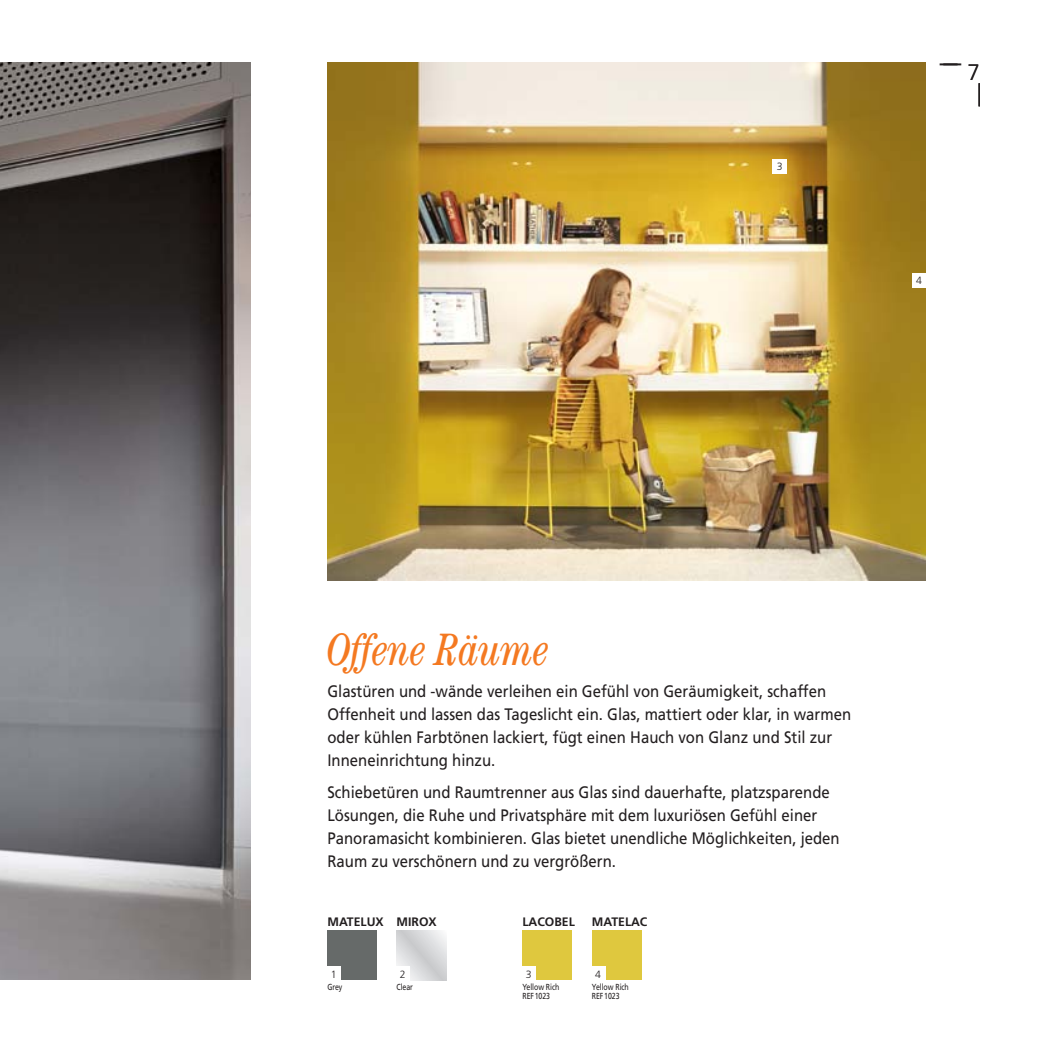
<style>
.page{position:relative;width:1042px;height:1042px;background:#fff}
.page>*{position:absolute;margin:0;border:0;box-sizing:border-box;transform-origin:0 0}
.t1{font:italic condensed 45.5px "Century Std";color:#f47921;scale:.9 1}
.t2{font:300 35.7px "Frutiger LT Std";color:#231f20}
.t3{font:16.62px/22.8px "Frutiger LT Std";color:#231f20;scale:.9 1}
.t4{font:700 12.25px "Frutiger LT Std";color:#231f20}
.t5{font:300 10.5px "Frutiger LT Std";color:#231f20}
.t6{font:8.75px/8.8px "Frutiger LT Std";letter-spacing:-.01em;color:#231f20;scale:.8 1}
</style>
<div class="page">
<hr style="left:978px;top:83px;width:2px;height:23px;background:#231f20">
<img style="left:327px;top:62px;width:598px;height:518px">
<img style="left:0;top:62px;width:251px;height:918px">
<div style="left:772px;top:159px;width:15px;height:15px;background:#fff"></div>
<div style="left:912px;top:273px;width:14px;height:15px;background:#fff"></div>
<svg style="left:396px;top:930px;width:50px;height:50px;background:#d8d9db"></svg>
<div style="left:327px;top:930px;width:50px;height:50px;background:#666a69"></div>
<div style="left:522px;top:930px;width:50px;height:50px;background:#dfc83e"></div>
<div style="left:592px;top:930px;width:49px;height:50px;background:#dfc83e"></div>
<div style="left:326px;top:966px;width:15px;height:15px;background:#fff"></div>
<div style="left:395px;top:966px;width:15px;height:15px;background:#fff"></div>
<div style="left:521px;top:966px;width:15px;height:15px;background:#fff"></div>
<div style="left:591px;top:966px;width:14px;height:15px;background:#fff"></div>
<p class="t5" style="left:777px;top:161px;width:7px">3</p>
<h2 class="t2" style="left:943px;top:41px;width:38px">– <sub>7</sub></h2>
<p class="t5" style="left:916px;top:275px;width:7px">4</p>
<h1 class="t1" style="left:327px;top:623px;width:248px">Offene Räume</h1>
<p class="t3" style="left:327px;top:680px;width:583px">Glastüren und -wände verleihen ein Gefühl von Geräumigkeit, schaffen Offenheit und lassen das Tageslicht ein. Glas, mattiert oder klar, in warmen oder kühlen Farbtönen lackiert, fügt einen Hauch von Glanz und Stil zur Inneneinrichtung hinzu.</p>
<p class="t3" style="left:327px;top:781px;width:571px">Schiebetüren und Raumtrenner aus Glas sind dauerhafte, platzsparende Lösungen, die Ruhe und Privatsphäre mit dem luxuriösen Gefühl einer Panoramasicht kombinieren. Glas bietet unendliche Möglichkeiten, jeden Raum zu verschönern und zu vergrößern.</p>
<p class="t4" style="left:327px;top:915px;width:49px">MATE LUX</p>
<p class="t4" style="left:396px;top:915px;width:42px">MIROX</p>
<p class="t4" style="left:522px;top:914px;width:51px">LACOBEL</p>
<p class="t4" style="left:592px;top:914px;width:57px">MATELAC</p>
<p class="t5" style="left:331px;top:968px;width:7px">1</p>
<p class="t5" style="left:400px;top:968px;width:7px">2</p>
<p class="t5" style="left:526px;top:968px;width:7px">3</p>
<p class="t5" style="left:595px;top:968px;width:7px">4</p>
<p class="t6" style="left:327px;top:983px;width:20px">Grey</p>
<p class="t6" style="left:396px;top:983px;width:22px">Clear</p>
<p class="t6" style="left:522px;top:983px;width:48px">Yellow Rich<br>REF1023</p>
<p class="t6" style="left:592px;top:983px;width:48px">Yellow Rich<br>REF1023</p>
</div>
